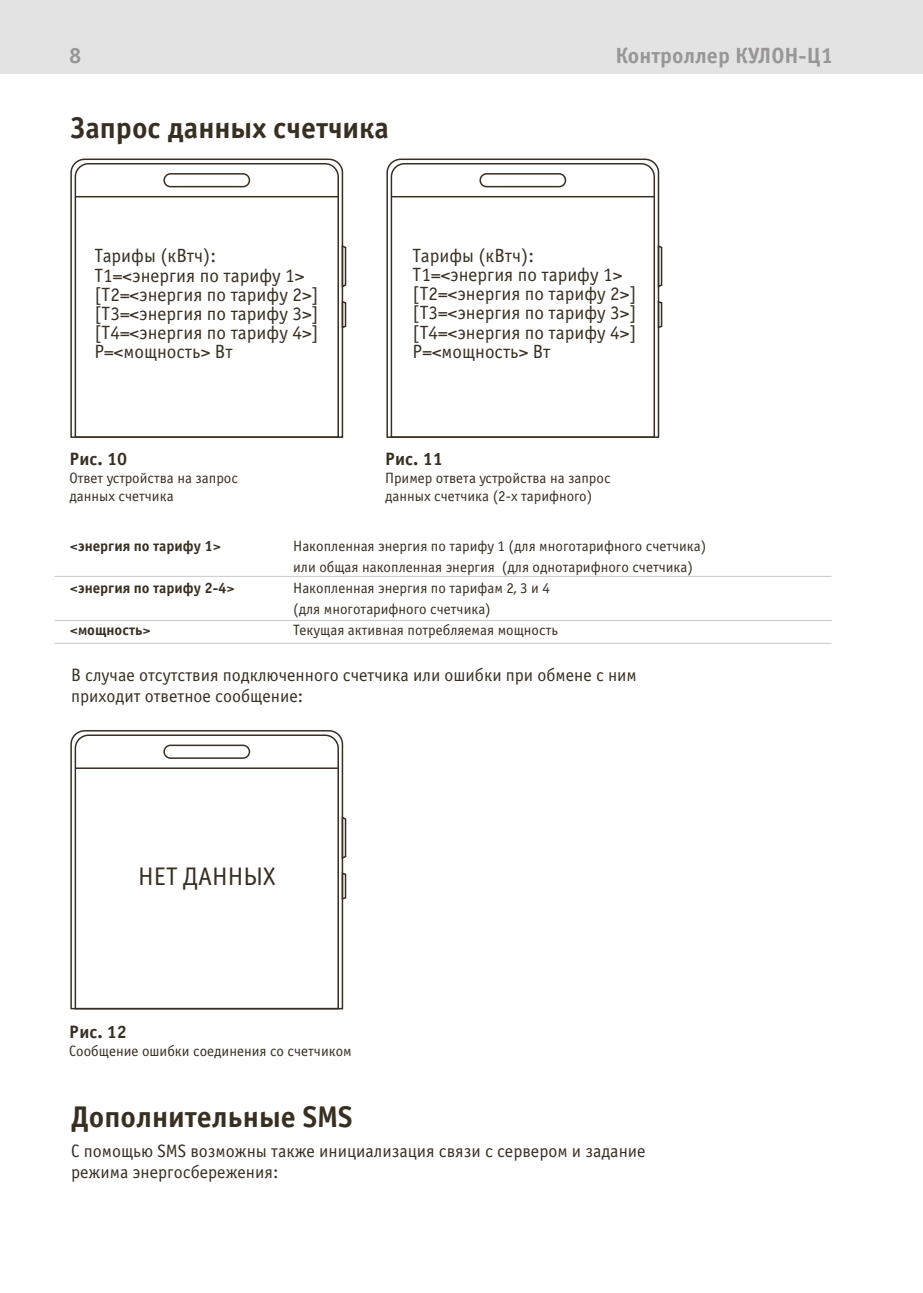
<style>
.page{position:relative;width:923px;height:1293px;background:#fff}
.page>*{position:absolute;margin:0;border:0;box-sizing:border-box;transform-origin:0 0}
.t1{font:700 30px "Officina Sans C";color:#382f22}
.t2{font:25.5px "Officina Sans C";color:#382f22}
.t3{font:700 22.05px "Officina Sans C";color:#989696}
.t4{font:19.2px/19.2px "Officina Sans C";color:#382f22}
.t5{font:18px/21px "Officina Sans C";color:#382f22}
.t6{font:700 18px "Officina Sans C";color:#382f22}
.t7{font:15px/21px "Officina Sans C";color:#382f22}
.t8{font:700 15px "Officina Sans C";color:#382f22}
</style>
<div class="page">
<hr style="left:55px;top:576px;width:776px;height:1px;background:#c9c9c9">
<hr style="left:55px;top:620px;width:776px;height:1px;background:#c9c9c9">
<hr style="left:55px;top:643px;width:776px;height:1px;background:#c9c9c9">
<svg style="left:660px;top:246px;width:3px;height:41px"></svg>
<svg style="left:660px;top:301px;width:3px;height:27px"></svg>
<svg style="left:386px;top:158px;width:274px;height:280px"></svg>
<svg style="left:344px;top:246px;width:3px;height:41px"></svg>
<svg style="left:344px;top:301px;width:3px;height:27px"></svg>
<svg style="left:70px;top:158px;width:274px;height:280px"></svg>
<svg style="left:344px;top:817px;width:3px;height:41px"></svg>
<svg style="left:344px;top:873px;width:3px;height:26px"></svg>
<svg style="left:70px;top:730px;width:274px;height:280px"></svg>
<div style="left:0;top:0;width:923px;height:73px;background:#e3e3e3"></div>
<h3 class="t3" style="left:69px;top:43px;width:14px">8</h3>
<h3 class="t3" style="left:615px;top:43px;width:219px">Контроллер КУЛОН-Ц1</h3>
<h1 class="t1" style="left:70px;top:111px;width:320px">Запрос данных счетчика</h1>
<p class="t4" style="left:94px;top:247px;width:226px">Тарифы (кВтч):<br>T1=&lt;энергия по тарифу 1&gt; [T2=&lt;энергия по тарифу 2&gt;] [T3=&lt;энергия по тарифу 3&gt;] [T4=&lt;энергия по тарифу 4&gt;]<br>P=&lt;мощность&gt; Вт</p>
<p class="t4" style="left:412px;top:246px;width:225px">Тарифы (кВтч):<br>T1=&lt;энергия по тарифу 1&gt; [T2=&lt;энергия по тарифу 2&gt;] [T3=&lt;энергия по тарифу 3&gt;] [T4=&lt;энергия по тарифу 4&gt;]<br>P=&lt;мощность&gt; Вт</p>
<p class="t6" style="left:69px;top:449px;width:59px">Рис. 10</p>
<p class="t7" style="left:69px;top:469px;width:170px;line-height:18px">Ответ устройства на запрос данных счетчика</p>
<p class="t8" style="left:70px;top:537px;width:153px">&lt;энергия по тарифу 1&gt;</p>
<p class="t8" style="left:70px;top:579px;width:167px">&lt;энергия по тарифу 2-4&gt;</p>
<p class="t8" style="left:70px;top:621px;width:83px">&lt;мощность&gt;</p>
<p class="t6" style="left:385px;top:449px;width:59px">Рис. 11</p>
<p class="t7" style="left:385px;top:469px;width:227px;line-height:18px">Пример ответа устройства на запрос данных счетчика (2-х тарифного)</p>
<p class="t7" style="left:293px;top:536px;width:415px">Накопленная энергия по тарифу 1 (для многотарифного счетчика) или общая накопленная энергия (для однотарифного счетчика)<br>Накопленная энергия по тарифам 2, 3 и 4<br>(для многотарифного счетчика)<br>Текущая активная потребляемая мощность</p>
<p class="t5" style="left:71px;top:665px;width:567px">В случае отсутствия подключенного счетчика или ошибки при обмене с ним приходит ответное сообщение:</p>
<h2 class="t2" style="left:138px;top:862px;width:139px">НЕТ ДАННЫХ</h2>
<p class="t6" style="left:69px;top:1021px;width:59px">Рис. 12</p>
<p class="t7" style="left:69px;top:1040px;width:284px">Сообщение ошибки соединения со счетчиком</p>
<h1 class="t1" style="left:71px;top:1100px;width:283px">Дополнительные SMS</h1>
<p class="t5" style="left:71px;top:1140px;width:576px">С помощью SMS возможны также инициализация связи с сервером и задание режима энергосбережения:</p>
</div>
